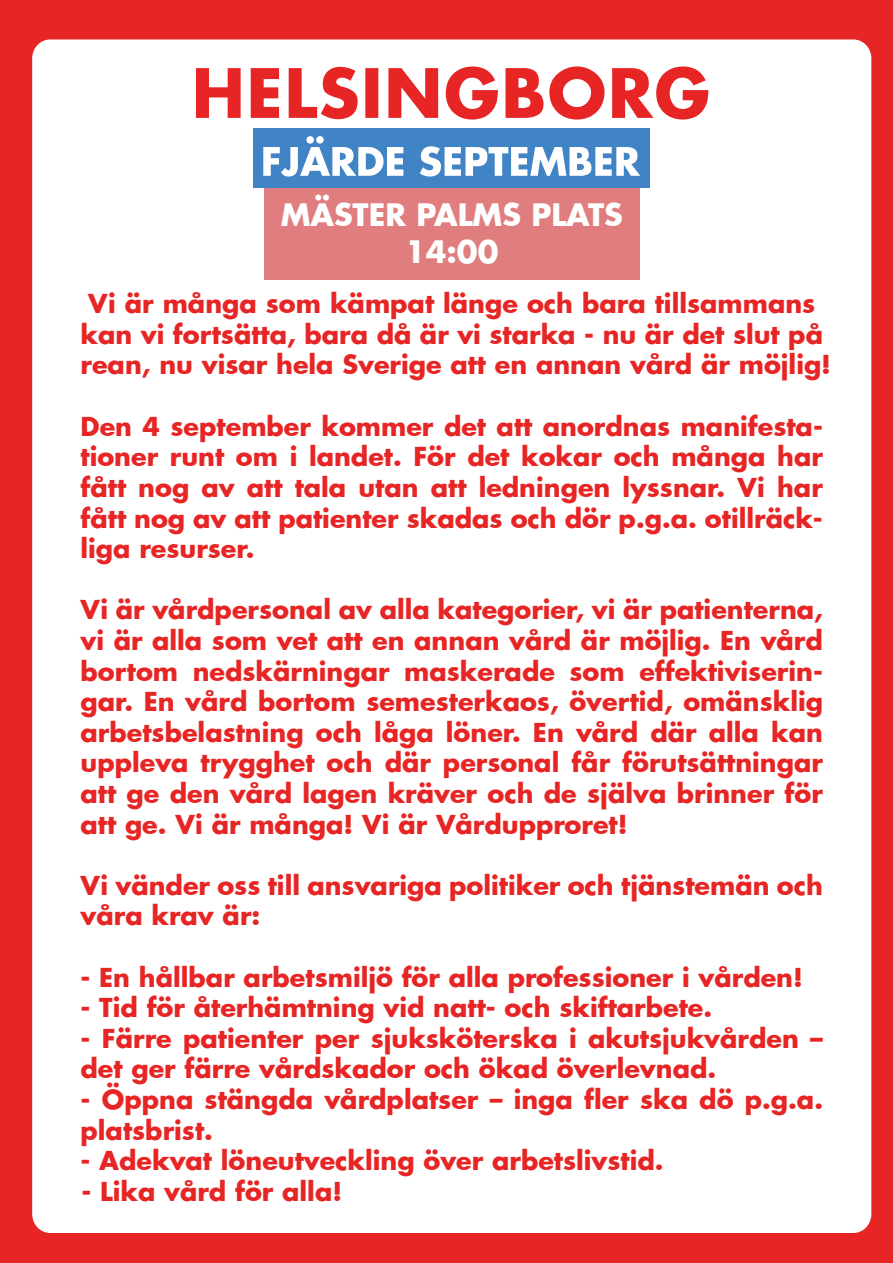
<style>
.page{position:relative;width:893px;height:1263px;background:#e62524}
.page>*{position:absolute;margin:0;border:0;box-sizing:border-box;transform-origin:0 0}
.t1{font:700 66px "Futura";letter-spacing:.025em;color:#e62524}
.t2{font:700 30.3px/36.3px "Futura";color:#fff;text-align:center}
.t3{font:700 25.5px/30.6px "Futura";color:#e62524}
</style>
<div class="page">
<div style="left:32px;top:39px;width:839px;height:1194px;background:#fff;border-radius:18px"></div>
<div style="left:264px;top:172px;width:376px;height:107px;background:#e07d7e"></div>
<div style="left:253px;top:128px;width:397px;height:60px;background:#4184c5"></div>
<svg style="left:263px;top:136px;width:140px;height:41px"></svg>
<svg style="left:420px;top:146px;width:220px;height:31px"></svg>
<h1 class="t1" style="left:192px;top:47px;width:520px">HELSINGBORG</h1>
<p class="t2" style="left:281px;top:196px;width:344px">MÄSTER PALMS PLATS<br>14:00</p>
<p class="t3" style="left:81px;top:288px;width:752px;text-align:center">Vi är många som kämpat länge och bara tillsammans kan vi fortsätta, bara då är vi starka - nu är det slut på rean, nu visar hela Sverige att en annan vård är möjlig!</p>
<p class="t3" style="left:81px;top:410px;width:744px;text-align:justify">Den 4 september kommer det att anordnas manifesta&shy;tioner runt om i landet. För det kokar och många har fått nog av att tala utan att ledningen lyssnar. Vi har fått nog av att patienter skadas och dör p.g.a. otillräck&shy;liga resurser.</p>
<p class="t3" style="left:81px;top:594px;width:744px;text-align:justify">Vi är vårdpersonal av alla kategorier, vi är patienterna, vi är alla som vet att en annan vård är möjlig. En vård bortom nedskärningar maskerade som effektiviserin&shy;gar. En vård bortom semesterkaos, övertid, omänsklig arbetsbelastning och låga löner. En vård där alla kan uppleva trygghet och där personal får förutsättningar att ge den vård lagen kräver och de själva brinner för att ge. Vi är många! Vi är Vårdupproret!</p>
<p class="t3" style="left:81px;top:869px;width:744px">Vi vänder oss till ansvariga politiker och tjänstemän och våra krav är:</p>
<p class="t3" style="left:81px;top:961px;width:724px">- En hållbar arbetsmiljö för alla professioner i vården!</p>
<p class="t3" style="left:81px;top:991px;width:633px">- Tid för återhämtning vid natt- och skiftarbete.</p>
<p class="t3" style="left:81px;top:1022px;width:744px">- Färre patienter per sjuksköterska i akutsjukvården – det ger färre vårdskador och ökad överlevnad.</p>
<p class="t3" style="left:81px;top:1083px;width:744px">- Öppna stängda vårdplatser – inga fler ska dö p.g.a. platsbrist.</p>
<p class="t3" style="left:81px;top:1144px;width:585px">- Adekvat löneutveckling över arbetslivstid.</p>
<p class="t3" style="left:81px;top:1175px;width:262px">- Lika vård för alla!</p>
</div>
